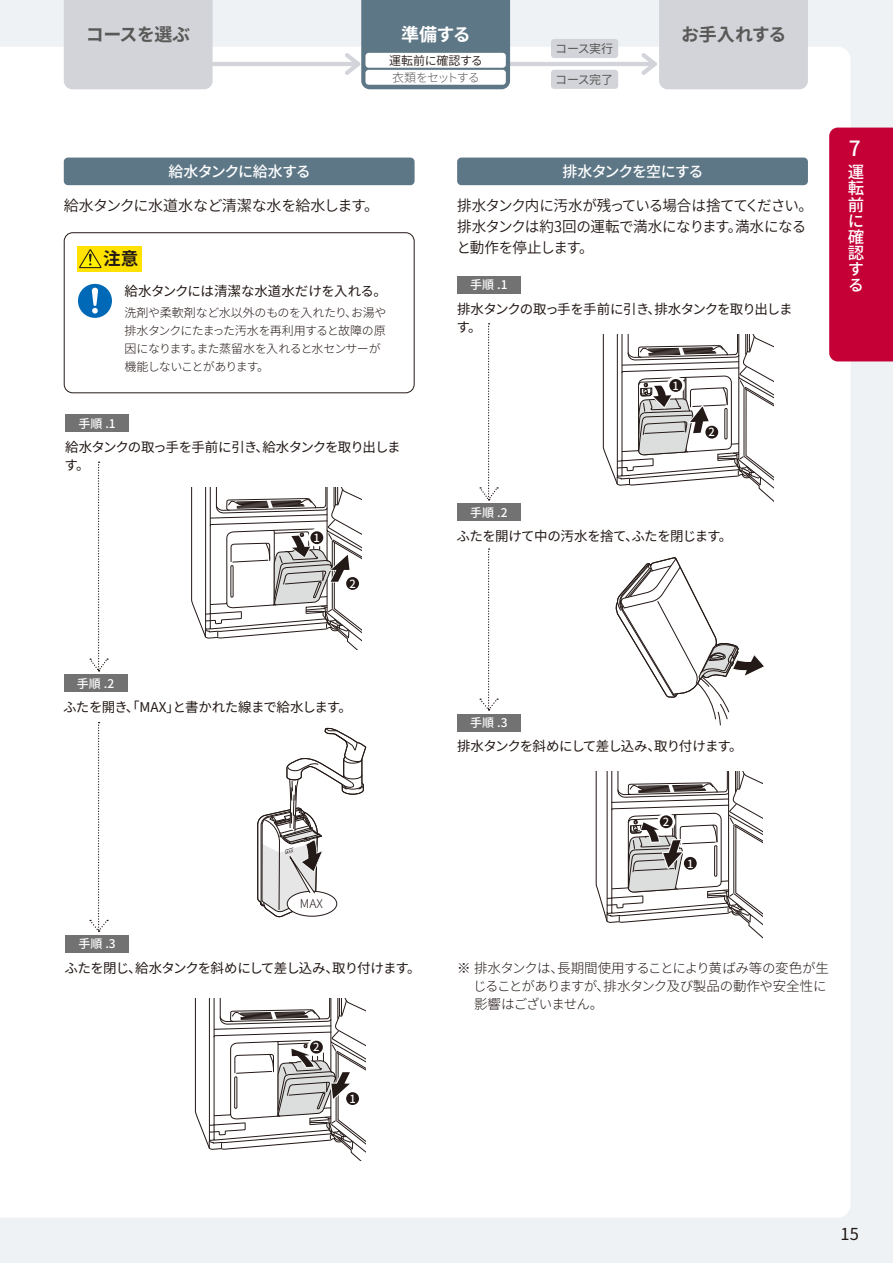
<style>
.page{position:relative;width:893px;height:1263px;background:#eff2f4}
.page>*{position:absolute;margin:0;border:0;box-sizing:border-box;transform-origin:0 0}
.t1{font:500 21px "Noto Sans CJ Kjp";color:#fff}
.t2{font:700 18px "Noto Sans CJ Kjp";letter-spacing:-.025em;color:#595857}
.t3{font:700 18px "Noto Sans CJ Kjp";color:#fff}
.t4{font:700 17.55px "Noto Sans CJ Kjp";color:#231916}
.t5{font:500 16.5px/16.2px "Noto Sans CJ Kjp";color:#fff;text-align:justify}
.t6{font:16.5px "Noto Sans CJ Kjp";color:#231916}
.t7{font:600 15px/21px "Noto Sans CJ Kjp";letter-spacing:-.035em;color:#231916}
.Title_3{font:500 15px "Noto Sans CJ Kjp";letter-spacing:-.07em;color:#fff}
.Step_Body_bold{font:13.5px/18px "Noto Sans CJ Kjp";letter-spacing:-.06em;color:#231916}
.t8{font:300 13.5px/18px "Noto Sans CJ Kjp";letter-spacing:-.045em;color:#231916}
.Step_Body_bold-2{font:13.5px "Noto Sans CJ Kjp";letter-spacing:-.04em;color:#231916}
.Import_title{font:13.5px "Noto Sans CJ Kjp";letter-spacing:-.01em;color:#231916}
.Import_Body{font:300 12px/18px "Noto Sans CJ Kjp";letter-spacing:-.035em;color:#231916}
.Import_title-2{font:500 12px "Noto Sans CJ Kjp";color:#fff}
.t9{font:12px "Noto Sans CJ Kjp";letter-spacing:-.03em;color:#595857}
.t10{font:600 12px "Noto Sans CJ Kjp";letter-spacing:-.01em;color:#231916}
.t11{font:300 12px "Noto Sans CJ Kjp";letter-spacing:-.09em;color:#595857}
.Import_Body-2{font:500 11.25px "Noto Sans CJ Kjp";color:#fff}
</style>
<div class="page">
<div style="left:0;top:47px;width:850px;height:1170px;background:#fff"></div>
<div style="left:829px;top:128px;width:64px;height:233px;background:#c40037"></div>
<hr style="left:208px;top:62px;width:150px;height:4px;background:#d2d4d9">
<hr style="left:505px;top:62px;width:150px;height:4px;background:#d2d4d9">
<div style="left:551px;top:39px;width:67px;height:19px;background:#d2d4d9;border-radius:3px"></div>
<div style="left:551px;top:70px;width:67px;height:19px;background:#d2d4d9;border-radius:3px"></div>
<div style="left:64px;top:0;width:149px;height:89px;background:#d2d4d9"></div>
<svg style="left:638px;top:0;width:170px;height:89px"></svg>
<svg style="left:341px;top:0;width:169px;height:89px"></svg>
<div style="left:365px;top:53px;width:141px;height:15px;background:#fff;border-radius:3px"></div>
<div style="left:365px;top:70px;width:141px;height:15px;background:#fff;border-radius:3px"></div>
<svg style="left:194px;top:999px;width:171px;height:161px"></svg>
<svg style="left:191px;top:487px;width:170px;height:162px"></svg>
<div style="left:344px;top:1089px;width:18px;height:18px;border:5px solid #fff;border-radius:50%"></div>
<div style="left:346px;top:1092px;width:13px;height:13px;background:#231916;border-radius:50%"></div>
<div style="left:307px;top:1038px;width:18px;height:18px;border:5px solid #fff;border-radius:50%"></div>
<div style="left:310px;top:1041px;width:13px;height:12px;background:#231916;border-radius:50%"></div>
<div style="left:308px;top:529px;width:18px;height:18px;border:5px solid #fff;border-radius:50%"></div>
<div style="left:310px;top:531px;width:13px;height:13px;background:#231916;border-radius:50%"></div>
<div style="left:344px;top:574px;width:18px;height:18px;border:5px solid #fff;border-radius:50%"></div>
<div style="left:346px;top:577px;width:13px;height:13px;background:#231916;border-radius:50%"></div>
<svg style="left:257px;top:728px;width:109px;height:191px"></svg>
<svg style="left:90px;top:462px;width:18px;height:209px"></svg>
<svg style="left:90px;top:722px;width:18px;height:210px"></svg>
<div style="left:65px;top:414px;width:64px;height:17px;background:#727272"></div>
<div style="left:65px;top:935px;width:64px;height:17px;background:#727272"></div>
<div style="left:64px;top:675px;width:64px;height:17px;background:#727272"></div>
<div style="left:64px;top:158px;width:351px;height:27px;background:#5e7787;border-radius:4px"></div>
<div style="left:457px;top:158px;width:351px;height:27px;background:#5e7787;border-radius:4px"></div>
<div style="left:64px;top:232px;width:351px;height:161px;border:1px solid #231916;border-radius:9px"></div>
<svg style="left:602px;top:335px;width:171px;height:170px"></svg>
<svg style="left:595px;top:772px;width:168px;height:170px"></svg>
<svg style="left:614px;top:556px;width:152px;height:170px"></svg>
<div style="left:667px;top:376px;width:18px;height:18px;border:5px solid #fff;border-radius:50%"></div>
<div style="left:669px;top:379px;width:13px;height:13px;background:#231916;border-radius:50%"></div>
<div style="left:703px;top:423px;width:18px;height:18px;border:5px solid #fff;border-radius:50%"></div>
<div style="left:705px;top:426px;width:13px;height:13px;background:#231916;border-radius:50%"></div>
<div style="left:681px;top:854px;width:18px;height:18px;border:5px solid #fff;border-radius:50%"></div>
<div style="left:684px;top:857px;width:13px;height:13px;background:#231916;border-radius:50%"></div>
<div style="left:657px;top:813px;width:18px;height:18px;border:5px solid #fff;border-radius:50%"></div>
<div style="left:660px;top:815px;width:13px;height:13px;background:#231916;border-radius:50%"></div>
<svg style="left:480px;top:323px;width:18px;height:177px"></svg>
<svg style="left:480px;top:548px;width:18px;height:162px"></svg>
<div style="left:457px;top:276px;width:64px;height:17px;background:#727272"></div>
<div style="left:457px;top:714px;width:64px;height:17px;background:#727272"></div>
<div style="left:457px;top:504px;width:64px;height:17px;background:#727272"></div>
<div style="left:77px;top:246px;width:64px;height:26px;background:#ffe200"></div>
<svg style="left:79px;top:249px;width:22px;height:19px"></svg>
<svg style="left:78px;top:284px;width:34px;height:34px"></svg>
<p class="t2" style="left:86px;top:25px;width:106px">コースを選ぶ</p>
<p class="t3" style="left:401px;top:25px;width:71px">準備する</p>
<p class="t2" style="left:681px;top:25px;width:107px">お手入れする</p>
<p class="t10" style="left:389px;top:54px;width:95px">運転前に確認する</p>
<p class="t11" style="left:392px;top:71px;width:89px">衣類をセットする</p>
<p class="t9" style="left:555px;top:42px;width:60px">コース実行</p>
<p class="t9" style="left:555px;top:73px;width:60px">コース完了</p>
<p class="Title_3" style="left:168px;top:163px;width:144px">給水タンクに給水する</p>
<p class="Title_3" style="left:562px;top:163px;width:143px">排水タンクを空にする</p>
<p class="t7" style="left:64px;top:195px;width:317px">給水タンクに水道水など清潔な水を給水します。</p>
<p class="t4" style="left:103px;top:249px;width:37px">注意</p>
<p class="Import_title" style="left:125px;top:284px;width:264px">給水タンクには清潔な水道水だけを入れる。</p>
<p class="Import_Body" style="left:125px;top:303px;width:263px">洗剤や柔軟剤など水以外のものを入れたり、お湯や排水タンクにたまった汚水を再利用すると故障の原因になります。また蒸留水を入れると水センサーが機能しないことがあります。</p>
<p class="Import_title-2" style="left:78px;top:416px;width:39px">手順 .1</p>
<p class="Step_Body_bold" style="left:64px;top:438px;width:338px">給水タンクの取っ手を手前に引き、給水タンクを取り出します。</p>
<p class="Import_Body-2" style="left:314px;top:531px;width:8px">1</p>
<p class="Import_Body-2" style="left:349px;top:577px;width:8px">2</p>
<p class="t7" style="left:457px;top:195px;width:357px">排水タンク内に汚水が残っている場合は捨ててください。</p>
<p class="t7" style="left:457px;top:216px;width:351px">排水タンクは約3回の運転で満水になります。満水になると動作を停止します。</p>
<p class="Import_title-2" style="left:470px;top:278px;width:39px">手順 .1</p>
<p class="Step_Body_bold" style="left:456px;top:300px;width:338px">排水タンクの取っ手を手前に引き、排水タンクを取り出します。</p>
<p class="Import_title-2" style="left:470px;top:506px;width:39px">手順 .2</p>
<p class="Import_Body-2" style="left:672px;top:379px;width:8px">1</p>
<p class="Import_Body-2" style="left:709px;top:426px;width:8px">2</p>
<p class="Step_Body_bold" style="left:456px;top:528px;width:277px">ふたを開けて中の汚水を捨て、ふたを閉じます。</p>
<p class="t1" style="left:849px;top:137px;width:13px">7</p>
<p class="t5" style="left:848px;top:164px;width:18px">運転前に確認する</p>
<p class="Import_title-2" style="left:77px;top:677px;width:39px">手順 .2</p>
<p class="Step_Body_bold-2" style="left:63px;top:700px;width:290px">ふたを開き、「MAX」と書かれた線まで給水します。</p>
<p class="Import_title-2" style="left:78px;top:937px;width:39px">手順 .3</p>
<p class="Import_Body" style="left:300px;top:895px;width:25px">MAX</p>
<p class="Step_Body_bold" style="left:65px;top:959px;width:358px">ふたを閉じ、給水タンクを斜めにして差し込み、取り付けます。</p>
<p class="Import_Body-2" style="left:313px;top:1041px;width:8px">2</p>
<p class="Import_Body-2" style="left:349px;top:1092px;width:8px">1</p>
<p class="Import_title-2" style="left:470px;top:716px;width:39px">手順 .3</p>
<p class="Step_Body_bold" style="left:457px;top:738px;width:287px">排水タンクを斜めにして差し込み、取り付けます。</p>
<p class="Import_Body-2" style="left:663px;top:815px;width:8px">2</p>
<p class="Import_Body-2" style="left:687px;top:857px;width:8px">1</p>
<p class="t8" style="left:473px;top:959px;width:357px;text-indent:-16px">※ 排水タンクは、長期間使用することにより黄ばみ等の変色が生じることがありますが、排水タンク及び製品の動作や安全性に影響はございません。</p>
<p class="t6" style="left:840px;top:1224px;width:20px">15</p>
</div>
